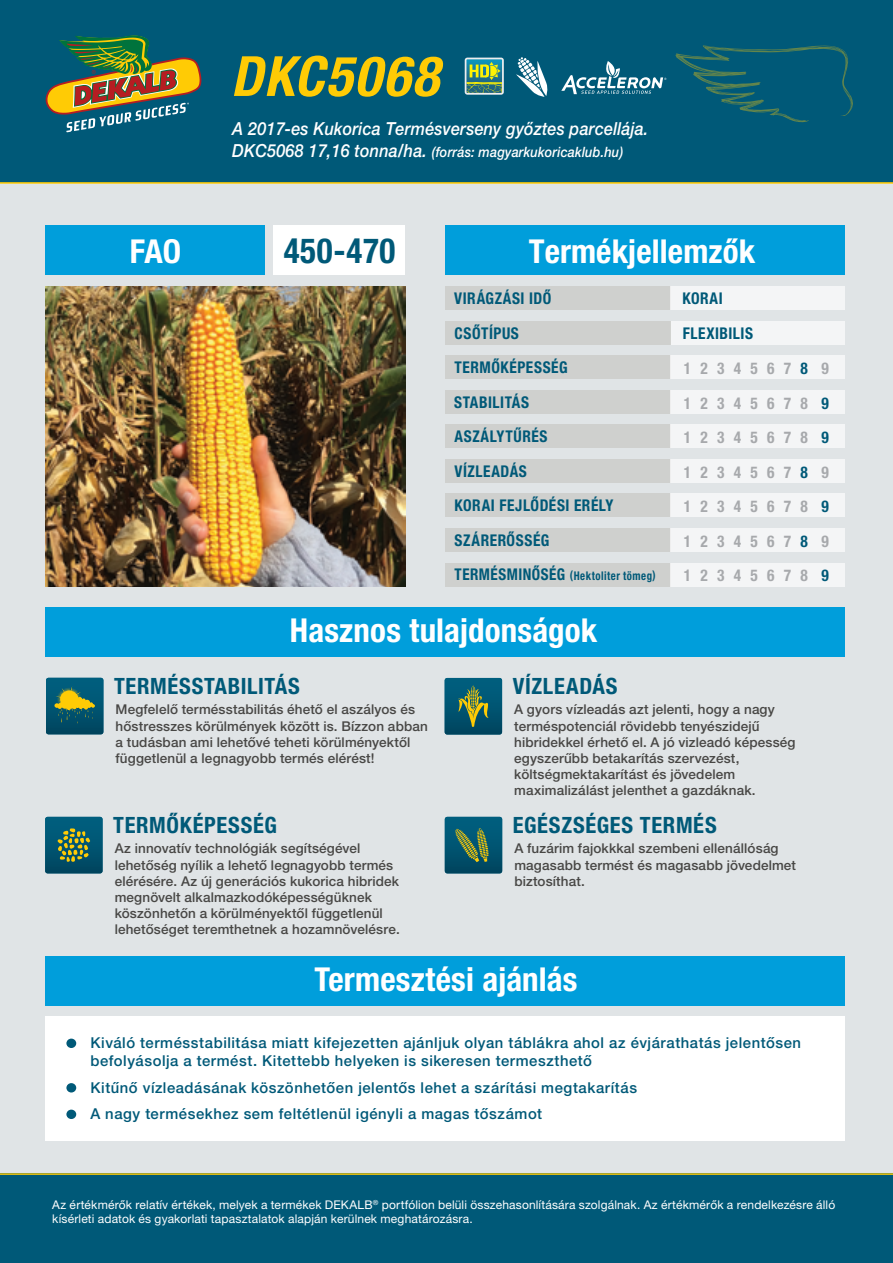
<style>
.page{position:relative;width:893px;height:1263px;background:#e0e4e6}
.page>*{position:absolute;margin:0;border:0;box-sizing:border-box;transform-origin:0 0}
.t1{font:italic 700 condensed 55.5px "Helvetica Neue LT Pro";letter-spacing:.035em;color:#ffcb05}
.t2{font:700 condensed 34.8px "Helvetica Neue LT Pro";letter-spacing:.025em;color:#005978;scale:.95 1}
.t3{font:700 condensed 33px "Helvetica Neue LT Pro";letter-spacing:.005em;color:#fff}
.t4{font:700 condensed 22.5px "Helvetica Neue LT Pro";letter-spacing:.03em;color:#005978}
.t5{font:italic 500 18px "Helvetica Neue LT Pro";letter-spacing:.01em;color:#fff;scale:.9 1}
.t6{font:700 condensed 16.2px/34.5px "Helvetica Neue LT Pro";letter-spacing:.035em;color:#005978;scale:.95 1}
.t7{font:700 condensed 16.2px/34.5px "Helvetica Neue LT Pro";color:#a7a9ac;text-align:justify;scale:.95 1}
.t8{font:500 15px/18px "Helvetica Neue LT Pro";letter-spacing:.035em;color:#005978}
.t9{font:italic 500 14.25px "Helvetica Neue LT Pro";letter-spacing:.01em;color:#fff;scale:.9 1}
.t10{font:500 13.5px/16.2px "Helvetica Neue LT Pro";letter-spacing:.01em;color:#484745}
.t11{font:12px/13.5px "Helvetica Neue LT Pro";letter-spacing:.015em;color:#fff}
.t12{font:700 condensed 12px "Helvetica Neue LT Pro";letter-spacing:.045em;color:#005978;scale:.9 1}
.s1{font-size:18px}
.s2{font-size:16.2px}
.s3{color:#005978}
</style>
<div class="page">
<div style="left:0;top:0;width:893px;height:182px;background:#005978"></div>
<hr style="left:0;top:182px;width:893px;height:2px;background:#ffcb05">
<div style="left:0;top:1174px;width:893px;height:89px;background:#005978"></div>
<hr style="left:0;top:1173px;width:893px;height:2px;background:#ffcb05">
<img style="left:45px;top:286px;width:360px;height:300px">
<div style="left:46px;top:226px;width:219px;height:49px;background:#009edb"></div>
<div style="left:445px;top:226px;width:400px;height:49px;background:#009edb"></div>
<div style="left:45px;top:957px;width:800px;height:49px;background:#009edb"></div>
<div style="left:274px;top:226px;width:131px;height:49px;background:#fff"></div>
<div style="left:45px;top:1016px;width:800px;height:124px;background:#fff"></div>
<div style="left:66px;top:1038px;width:10px;height:10px;background:#005978;border-radius:50%"></div>
<div style="left:66px;top:1083px;width:10px;height:9px;background:#005978;border-radius:50%"></div>
<div style="left:66px;top:1109px;width:10px;height:10px;background:#005978;border-radius:50%"></div>
<div style="left:445px;top:286px;width:225px;height:24px;background:#cccdca"></div>
<div style="left:671px;top:286px;width:174px;height:24px;background:#f4f5f6"></div>
<div style="left:671px;top:321px;width:174px;height:24px;background:#f4f5f6"></div>
<div style="left:445px;top:321px;width:225px;height:24px;background:#cccdca"></div>
<div style="left:445px;top:390px;width:225px;height:24px;background:#cccdca"></div>
<div style="left:445px;top:425px;width:225px;height:23px;background:#cccdca"></div>
<div style="left:445px;top:563px;width:225px;height:23px;background:#cccdca"></div>
<div style="left:671px;top:563px;width:174px;height:23px;background:#f4f5f6"></div>
<div style="left:445px;top:494px;width:225px;height:23px;background:#cccdca"></div>
<div style="left:671px;top:494px;width:174px;height:23px;background:#f4f5f6"></div>
<div style="left:445px;top:459px;width:225px;height:24px;background:#cccdca"></div>
<div style="left:445px;top:528px;width:225px;height:24px;background:#cccdca"></div>
<div style="left:671px;top:528px;width:174px;height:24px;background:#f4f5f6"></div>
<div style="left:671px;top:459px;width:174px;height:24px;background:#f4f5f6"></div>
<div style="left:671px;top:425px;width:174px;height:23px;background:#f4f5f6"></div>
<div style="left:445px;top:356px;width:225px;height:23px;background:#cccdca"></div>
<div style="left:671px;top:356px;width:174px;height:23px;background:#f4f5f6"></div>
<div style="left:671px;top:390px;width:174px;height:24px;background:#f4f5f6"></div>
<div style="left:46px;top:607px;width:799px;height:49px;background:#009edb"></div>
<svg style="left:445px;top:817px;width:57px;height:56px;background:#185e66"></svg>
<svg style="left:46px;top:678px;width:57px;height:56px;background:#28655f"></svg>
<svg style="left:445px;top:678px;width:57px;height:56px;background:#1d6164"></svg>
<svg style="left:45px;top:817px;width:58px;height:56px;background:#1e6164"></svg>
<svg style="left:516px;top:57px;width:32px;height:40px"></svg>
<svg style="left:465px;top:58px;width:39px;height:37px"></svg>
<svg style="left:561px;top:61px;width:105px;height:33px"></svg>
<svg style="left:45px;top:35px;width:157px;height:97px"></svg>
<svg style="left:675px;top:45px;width:178px;height:77px"></svg>
<p class="t1" style="left:231px;top:43px;width:209px">DKC5068</p>
<p class="t5" style="left:232px;top:118px;width:464px">A 2017-es Kukorica Termésverseny győztes parcellája.</p>
<p class="t9" style="left:232px;top:143px;width:436px"><span class="s1">DKC5068 17,16 tonna/ha.</span> (forrás: magyarkukoricaklub.hu)</p>
<p class="t3" style="left:130px;top:231px;width:53px">FAO</p>
<p class="t3" style="left:529px;top:231px;width:228px">Termékjellemzők</p>
<p class="t2" style="left:284px;top:230px;width:119px">450-470</p>
<p class="t6" style="left:454px;top:281px;width:104px">VIRÁGZÁSI IDŐ</p>
<p class="t6" style="left:682px;top:281px;width:44px">KORAI</p>
<p class="t6" style="left:455px;top:315px;width:69px">CSŐTÍPUS</p>
<p class="t6" style="left:683px;top:315px;width:76px">FLEXIBILIS</p>
<p class="t6" style="left:455px;top:350px;width:121px">TERMŐKÉPESSÉG</p>
<p class="t6" style="left:454px;top:384px;width:100px">STABILITÁS<br>ASZÁLYTŰRÉS</p>
<p class="t6" style="left:455px;top:453px;width:78px">VÍZLEADÁS</p>
<p class="t6" style="left:455px;top:488px;width:169px">KORAI FEJLŐDÉSI ERÉLY</p>
<p class="t6" style="left:455px;top:522px;width:101px">SZÁRERŐSSÉG</p>
<p class="t12" style="left:455px;top:569px;width:225px"><span class="s2">TERMÉSMINŐSÉG</span> (Hektoliter tömeg)</p>
<p class="t3" style="left:290px;top:611px;width:309px">Hasznos tulajdonságok</p>
<p class="t7" style="left:684px;top:351px;width:154px">1 2 3 4 5 6 7 <span class="s3">8</span> 9<br>1 2 3 4 5 6 7 8 <span class="s3">9<br></span>1 2 3 4 5 6 7 8 <span class="s3">9<br></span>1 2 3 4 5 6 7 <span class="s3">8</span> 9<br>1 2 3 4 5 6 7 8 <span class="s3">9<br></span>1 2 3 4 5 6 7 <span class="s3">8</span> 9<br>1 2 3 4 5 6 7 8 <span class="s3">9</span></p>
<p class="t4" style="left:114px;top:672px;width:187px">TERMÉSSTABILITÁS</p>
<p class="t10" style="left:116px;top:701px;width:314px">Megfelelő termésstabilitás éhető el aszályos és hőstresszes körülmények között is. Bízzon abban a tudásban ami lehetővé teheti körülményektől függetlenül a legnagyobb termés elérést!</p>
<p class="t4" style="left:113px;top:811px;width:165px">TERMŐKÉPESSÉG</p>
<p class="t10" style="left:115px;top:840px;width:287px">Az innovatív technológiák segítségével lehetőség nyílik a lehető legnagyobb termés elérésére. Az új generációs kukorica hibridek megnövelt alkalmazkodóképességüknek köszönhetőn a körülményektől függetlenül lehetőséget teremthetnek a hozamnövelésre.</p>
<p class="t4" style="left:513px;top:672px;width:106px">VÍZLEADÁS</p>
<p class="t10" style="left:514px;top:701px;width:283px">A gyors vízleadás azt jelenti, hogy a nagy terméspotenciál rövidebb tenyészidejű hibridekkel érhető el. A jó vizleadó képesség egyszerűbb betakarítás szervezést, költségmektakarítást és jövedelem maximalizálást jelenthet a gazdáknak.</p>
<p class="t4" style="left:513px;top:811px;width:205px">EGÉSZSÉGES TERMÉS</p>
<p class="t10" style="left:514px;top:840px;width:283px">A fuzárim fajokkkal szembeni ellenállóság magasabb termést és magasabb jövedelmet biztosíthat.</p>
<p class="t3" style="left:314px;top:960px;width:265px">Termesztési ajánlás</p>
<p class="t8" style="left:90px;top:1033px;width:712px">Kiváló termésstabilitása miatt kifejezetten ajánljuk olyan táblákra ahol az évjárathatás jelentősen befolyásolja a termést. Kitettebb helyeken is sikeresen termeszthető</p>
<p class="t8" style="left:90px;top:1074px;width:548px;line-height:26.5px">Kitűnő vízleadásának köszönhetően jelentős lehet a szárítási megtakarítás<br>A nagy termésekhez sem feltétlenül igényli a magas tőszámot</p>
<p class="t11" style="left:52px;top:1198px;width:784px">Az értékmérők relatív értékek, melyek a termékek DEKALB<sup>®</sup> portfólion belüli összehasonlítására szolgálnak. Az értékmérők a rendelkezésre álló kísérleti adatok és gyakorlati tapasztalatok alapján kerülnek meghatározásra.</p>
</div>
